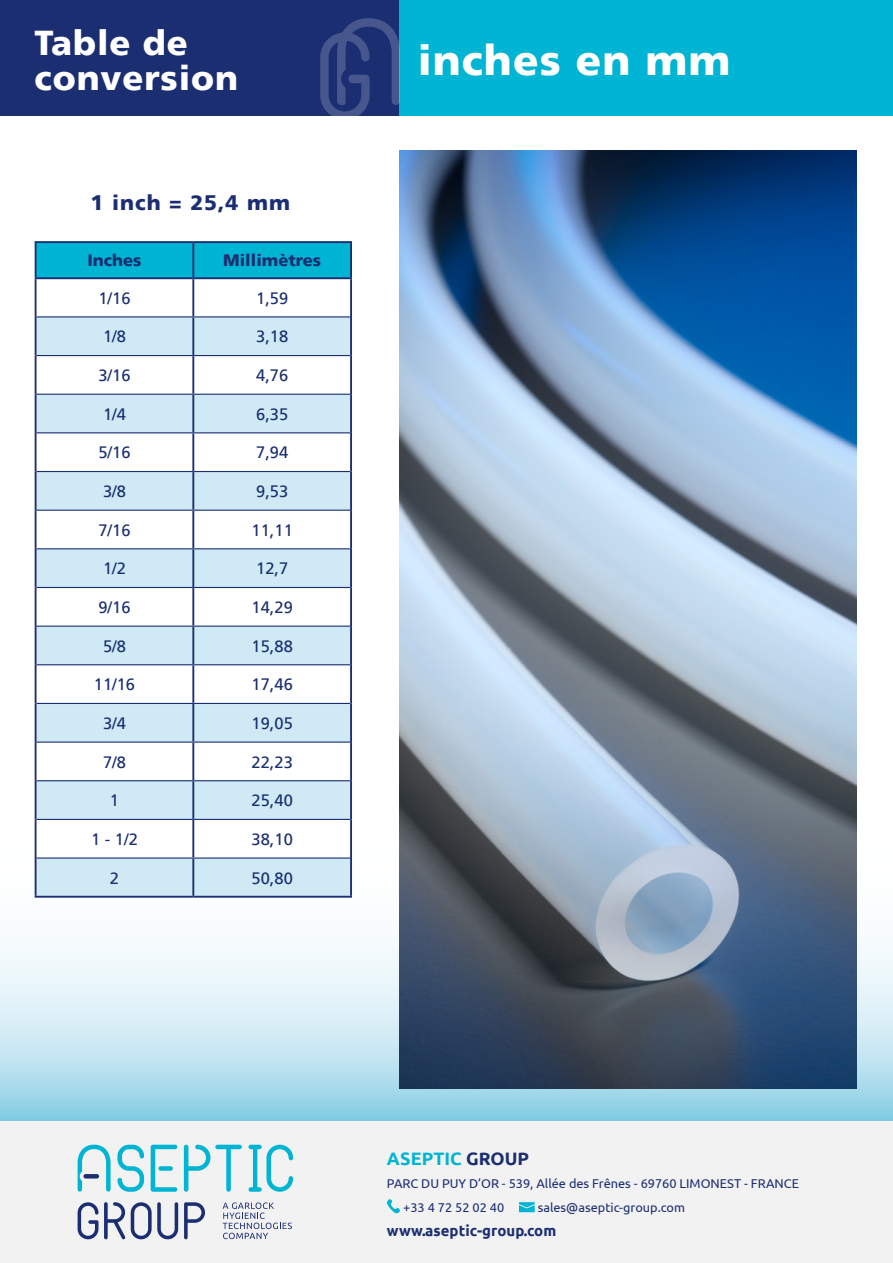
<style>
.page{position:relative;width:893px;height:1263px;background:#fff}
.page>*{position:absolute;margin:0;border:0;box-sizing:border-box;transform-origin:0 0}
.t1{font:900 42px "Frutiger LT";letter-spacing:.025em;color:#fff}
.t2{font:900 34.5px/34.5px "Frutiger LT";letter-spacing:.025em;color:#fff}
.t3{font:900 21px "Frutiger LT";letter-spacing:.05em;color:#1b2e72}
.t4{font:700 18px "Ubuntu";color:#00b4d3}
.t5{font:16.5px "Frutiger LT";color:#1b2e72}
.t6{font:900 16.5px "Frutiger LT";color:#1b2e72}
.t7{font:700 15px "Ubuntu";color:#1b2e72}
.t8{font:12.75px/23.7px "Ubuntu";color:#1b2e72}
.s1{color:#1b2e72}
</style>
<div class="page">
<svg style="left:0;top:742px;width:893px;height:379px"></svg>
<div style="left:0;top:1121px;width:893px;height:142px;background:#f2f2f2"></div>
<svg style="left:387px;top:1199px;width:13px;height:14px"></svg>
<svg style="left:519px;top:1202px;width:16px;height:10px"></svg>
<svg style="left:117px;top:1145px;width:27px;height:47px"></svg>
<svg style="left:151px;top:1145px;width:26px;height:47px"></svg>
<svg style="left:184px;top:1145px;width:58px;height:47px"></svg>
<svg style="left:249px;top:1145px;width:44px;height:47px"></svg>
<svg style="left:78px;top:1145px;width:33px;height:46px"></svg>
<svg style="left:78px;top:1202px;width:20px;height:37px"></svg>
<svg style="left:104px;top:1202px;width:74px;height:37px"></svg>
<svg style="left:184px;top:1202px;width:21px;height:37px"></svg>
<svg style="left:223px;top:1202px;width:69px;height:37px"></svg>
<div style="left:361px;top:0;width:532px;height:116px;background:#00b4d3"></div>
<div style="left:0;top:0;width:399px;height:116px;background:#1b2e72"></div>
<svg style="left:320px;top:18px;width:79px;height:98px"></svg>
<div style="left:37px;top:243px;width:313px;height:34px;background:#00b4d3"></div>
<svg style="left:37px;top:317px;width:313px;height:579px;fill:#cfeaf4"></svg>
<hr style="left:35px;top:243px;width:2px;height:34px;background:#1b2e72">
<hr style="left:35px;top:241px;width:158px;height:2px;background:#1b2e72">
<hr style="left:192px;top:243px;width:2px;height:34px;background:#1b2e72">
<hr style="left:193px;top:241px;width:159px;height:2px;background:#1b2e72">
<hr style="left:350px;top:243px;width:2px;height:34px;background:#1b2e72">
<hr style="left:35px;top:279px;width:2px;height:38px;background:#1b2e72">
<hr style="left:35px;top:277px;width:158px;height:2px;background:#1b2e72">
<hr style="left:192px;top:279px;width:2px;height:37px;background:#1b2e72">
<hr style="left:193px;top:277px;width:159px;height:2px;background:#1b2e72">
<hr style="left:350px;top:279px;width:2px;height:38px;background:#1b2e72">
<hr style="left:35px;top:317px;width:2px;height:39px;background:#1b2e72">
<hr style="left:37px;top:316px;width:156px;height:1px;background:#1b2e72">
<hr style="left:192px;top:317px;width:2px;height:38px;background:#1b2e72">
<hr style="left:193px;top:316px;width:157px;height:1px;background:#1b2e72">
<hr style="left:350px;top:317px;width:2px;height:39px;background:#1b2e72">
<hr style="left:35px;top:356px;width:2px;height:38px;background:#1b2e72">
<hr style="left:37px;top:355px;width:156px;height:1px;background:#1b2e72">
<hr style="left:192px;top:356px;width:2px;height:38px;background:#1b2e72">
<hr style="left:193px;top:355px;width:157px;height:1px;background:#1b2e72">
<hr style="left:350px;top:356px;width:2px;height:38px;background:#1b2e72">
<hr style="left:35px;top:394px;width:2px;height:39px;background:#1b2e72">
<hr style="left:37px;top:394px;width:156px;height:1px;background:#1b2e72">
<hr style="left:192px;top:395px;width:2px;height:37px;background:#1b2e72">
<hr style="left:193px;top:394px;width:157px;height:1px;background:#1b2e72">
<hr style="left:350px;top:394px;width:2px;height:39px;background:#1b2e72">
<hr style="left:35px;top:433px;width:2px;height:38px;background:#1b2e72">
<hr style="left:37px;top:432px;width:156px;height:1px;background:#1b2e72">
<hr style="left:192px;top:433px;width:2px;height:38px;background:#1b2e72">
<hr style="left:193px;top:432px;width:157px;height:1px;background:#1b2e72">
<hr style="left:350px;top:433px;width:2px;height:38px;background:#1b2e72">
<hr style="left:35px;top:471px;width:2px;height:39px;background:#1b2e72">
<hr style="left:37px;top:471px;width:156px;height:1px;background:#1b2e72">
<hr style="left:192px;top:472px;width:2px;height:38px;background:#1b2e72">
<hr style="left:193px;top:471px;width:157px;height:1px;background:#1b2e72">
<hr style="left:350px;top:471px;width:2px;height:39px;background:#1b2e72">
<hr style="left:35px;top:510px;width:2px;height:39px;background:#1b2e72">
<hr style="left:37px;top:510px;width:156px;height:1px;background:#1b2e72">
<hr style="left:192px;top:511px;width:2px;height:37px;background:#1b2e72">
<hr style="left:193px;top:510px;width:157px;height:1px;background:#1b2e72">
<hr style="left:350px;top:510px;width:2px;height:39px;background:#1b2e72">
<hr style="left:35px;top:549px;width:2px;height:38px;background:#1b2e72">
<hr style="left:37px;top:548px;width:156px;height:1px;background:#1b2e72">
<hr style="left:192px;top:549px;width:2px;height:38px;background:#1b2e72">
<hr style="left:193px;top:548px;width:157px;height:1px;background:#1b2e72">
<hr style="left:350px;top:549px;width:2px;height:38px;background:#1b2e72">
<hr style="left:35px;top:587px;width:2px;height:39px;background:#1b2e72">
<hr style="left:37px;top:587px;width:156px;height:1px;background:#1b2e72">
<hr style="left:192px;top:588px;width:2px;height:38px;background:#1b2e72">
<hr style="left:193px;top:587px;width:157px;height:1px;background:#1b2e72">
<hr style="left:350px;top:587px;width:2px;height:39px;background:#1b2e72">
<hr style="left:35px;top:626px;width:2px;height:39px;background:#1b2e72">
<hr style="left:37px;top:626px;width:156px;height:1px;background:#1b2e72">
<hr style="left:192px;top:627px;width:2px;height:37px;background:#1b2e72">
<hr style="left:193px;top:626px;width:157px;height:1px;background:#1b2e72">
<hr style="left:350px;top:626px;width:2px;height:39px;background:#1b2e72">
<hr style="left:35px;top:665px;width:2px;height:38px;background:#1b2e72">
<hr style="left:37px;top:664px;width:156px;height:1px;background:#1b2e72">
<hr style="left:192px;top:665px;width:2px;height:38px;background:#1b2e72">
<hr style="left:193px;top:664px;width:157px;height:1px;background:#1b2e72">
<hr style="left:350px;top:665px;width:2px;height:38px;background:#1b2e72">
<hr style="left:35px;top:703px;width:2px;height:39px;background:#1b2e72">
<hr style="left:37px;top:703px;width:156px;height:1px;background:#1b2e72">
<hr style="left:192px;top:704px;width:2px;height:37px;background:#1b2e72">
<hr style="left:193px;top:703px;width:157px;height:1px;background:#1b2e72">
<hr style="left:350px;top:703px;width:2px;height:39px;background:#1b2e72">
<hr style="left:35px;top:742px;width:2px;height:39px;background:#1b2e72">
<hr style="left:37px;top:741px;width:156px;height:2px;background:#1b2e72">
<hr style="left:192px;top:743px;width:2px;height:37px;background:#1b2e72">
<hr style="left:193px;top:741px;width:157px;height:2px;background:#1b2e72">
<hr style="left:350px;top:742px;width:2px;height:39px;background:#1b2e72">
<hr style="left:35px;top:781px;width:2px;height:38px;background:#1b2e72">
<hr style="left:37px;top:780px;width:156px;height:1px;background:#1b2e72">
<hr style="left:192px;top:781px;width:2px;height:38px;background:#1b2e72">
<hr style="left:193px;top:780px;width:157px;height:1px;background:#1b2e72">
<hr style="left:350px;top:781px;width:2px;height:38px;background:#1b2e72">
<hr style="left:35px;top:819px;width:2px;height:39px;background:#1b2e72">
<hr style="left:37px;top:819px;width:156px;height:1px;background:#1b2e72">
<hr style="left:192px;top:820px;width:2px;height:37px;background:#1b2e72">
<hr style="left:193px;top:819px;width:157px;height:1px;background:#1b2e72">
<hr style="left:350px;top:819px;width:2px;height:39px;background:#1b2e72">
<hr style="left:35px;top:858px;width:2px;height:38px;background:#1b2e72">
<hr style="left:37px;top:857px;width:156px;height:2px;background:#1b2e72">
<hr style="left:35px;top:896px;width:158px;height:2px;background:#1b2e72">
<hr style="left:192px;top:859px;width:2px;height:37px;background:#1b2e72">
<hr style="left:193px;top:857px;width:157px;height:2px;background:#1b2e72">
<hr style="left:350px;top:858px;width:2px;height:38px;background:#1b2e72">
<hr style="left:193px;top:896px;width:159px;height:2px;background:#1b2e72">
<img style="left:399px;top:151px;width:458px;height:937px">
<h2 class="t2" style="left:35px;top:26px;width:205px">Table de conversion</h2>
<p class="t3" style="left:91px;top:190px;width:201px">1 inch = 25,4 mm</p>
<p class="t6" style="left:87px;top:251px;width:56px">Inches</p>
<p class="t6" style="left:223px;top:251px;width:99px">Millimètres</p>
<p class="t5" style="left:98px;top:288px;width:34px">1/16</p>
<p class="t5" style="left:256px;top:288px;width:34px">1,59</p>
<p class="t5" style="left:103px;top:327px;width:24px">1/8</p>
<p class="t5" style="left:256px;top:327px;width:34px">3,18</p>
<p class="t5" style="left:98px;top:366px;width:34px">3/16</p>
<p class="t5" style="left:256px;top:366px;width:34px">4,76</p>
<p class="t5" style="left:103px;top:404px;width:24px">1/4</p>
<p class="t5" style="left:256px;top:404px;width:34px">6,35</p>
<p class="t5" style="left:98px;top:443px;width:34px">5/16</p>
<p class="t5" style="left:256px;top:443px;width:34px">7,94</p>
<p class="t5" style="left:103px;top:482px;width:24px">3/8</p>
<p class="t5" style="left:256px;top:482px;width:34px">9,53</p>
<p class="t5" style="left:98px;top:520px;width:34px">7/16</p>
<p class="t5" style="left:252px;top:520px;width:43px">11,11</p>
<p class="t5" style="left:103px;top:559px;width:24px">1/2</p>
<p class="t5" style="left:256px;top:559px;width:34px">12,7</p>
<p class="t5" style="left:98px;top:597px;width:34px">9/16</p>
<p class="t5" style="left:252px;top:597px;width:43px">14,29</p>
<p class="t5" style="left:103px;top:636px;width:24px">5/8</p>
<p class="t5" style="left:252px;top:636px;width:43px">15,88</p>
<p class="t5" style="left:94px;top:675px;width:43px">11/16</p>
<p class="t5" style="left:252px;top:675px;width:43px">17,46</p>
<p class="t5" style="left:103px;top:713px;width:24px">3/4</p>
<p class="t5" style="left:252px;top:713px;width:43px">19,05</p>
<p class="t5" style="left:103px;top:752px;width:24px">7/8</p>
<p class="t5" style="left:252px;top:752px;width:43px">22,23</p>
<p class="t5" style="left:110px;top:791px;width:11px">1</p>
<p class="t5" style="left:252px;top:791px;width:43px">25,40</p>
<p class="t5" style="left:91px;top:829px;width:48px">1 - 1/2</p>
<p class="t5" style="left:252px;top:829px;width:43px">38,10</p>
<p class="t5" style="left:110px;top:868px;width:11px">2</p>
<p class="t5" style="left:252px;top:868px;width:43px">50,80</p>
<h1 class="t1" style="left:418px;top:35px;width:314px">inches en mm</h1>
<p class="t4" style="left:387px;top:1147px;width:144px">ASEPTIC <span class="s1">GROUP</span></p>
<p class="t8" style="left:403px;top:1172px;width:397px;text-indent:-16px">PARC DU PUY D’OR - 539, Allée des Frênes - 69760 LIMONEST - FRANCE +33 4 72 52 02 40</p>
<p class="t8" style="left:538px;top:1195px;width:149px">sales@aseptic-group.com</p>
<p class="t7" style="left:387px;top:1221px;width:171px">www.aseptic-group.com</p>
</div>
